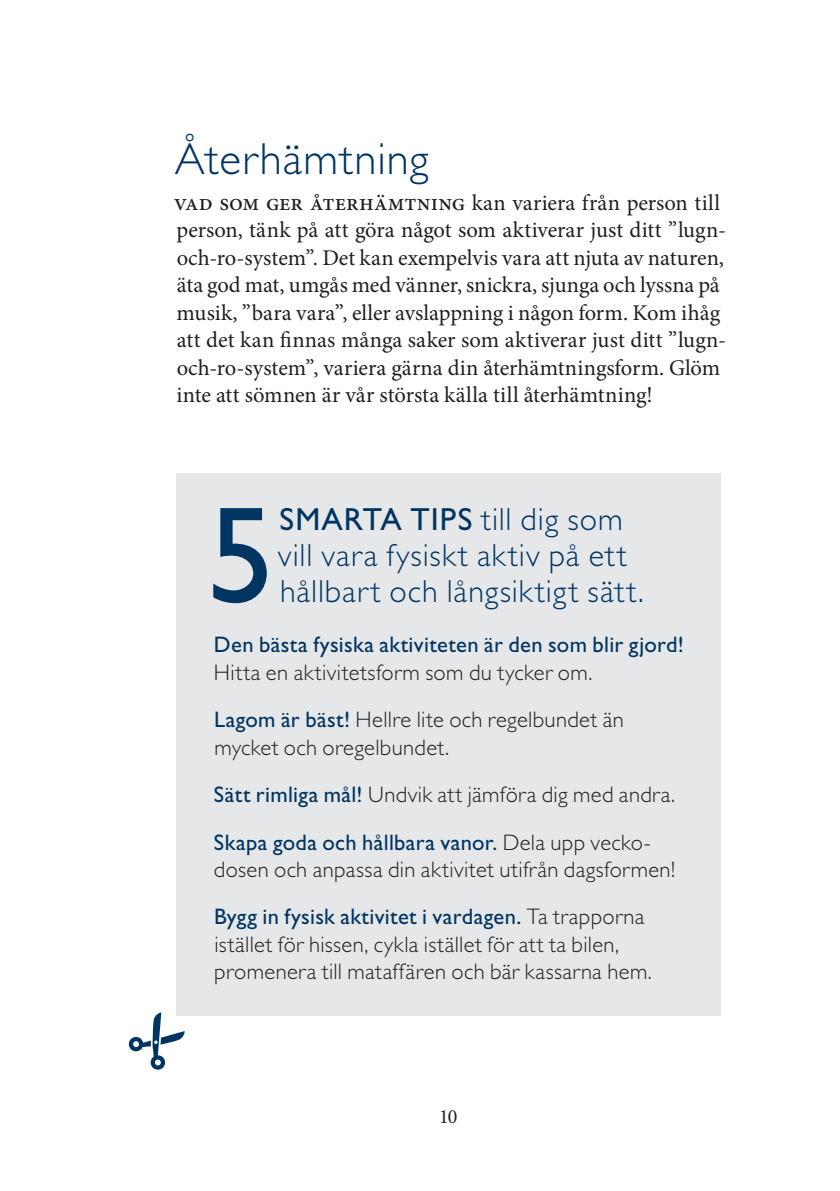
<style>
.page{position:relative;width:840px;height:1191px;background:#fff}
.page>*{position:absolute;margin:0;border:0;box-sizing:border-box;transform-origin:0 0}
.rubrik_3_tips{font:137.6px "Gill Sans Std";color:#003562}
.rubrik_2_ny{font:300 45px "Gill Sans Std";letter-spacing:.02em;color:#003562}
.rubrik_3_tips-2{font:300 32px/36px "Gill Sans Std";letter-spacing:.035em;color:#003562}
.bröd{font:22.4px/27.6px "Minion Pro";color:#231f20}
.lista{font:300 22.4px/27.6px "Gill Sans Std";letter-spacing:.015em;color:#231f20}
.lista-2{font:22.4px/27.4px "Gill Sans Std";letter-spacing:.015em;color:#003562}
.t1{font:20px "Minion Pro";color:#231f20}
.s1{font-weight:500;font-size:23.6px}
.s2{font-weight:400}
.s3{font-weight:300;color:#231f20}
.s4{font-weight:400;color:#003562}
</style>
<div class="page">
<div style="left:176px;top:473px;width:544px;height:542px;background:#e6e7e9"></div>
<svg style="left:129px;top:1012px;width:55px;height:58px"></svg>
<p class="rubrik_2_ny" style="left:175px;top:134px;width:255px">Återhämtning</p>
<p class="bröd" style="left:174px;top:189px;width:553px"><span class="s1">Vad som ger återhämtning</span> kan variera från person till person, tänk på att göra något som aktiverar just ditt ”lugn&shy;och-ro-system”. Det kan exempelvis vara att njuta av naturen, äta god mat, umgås med vänner, snickra, sjunga och lyssna på musik, ”bara vara”, eller avslappning i någon form. Kom ihåg att det kan finnas många saker som aktiverar just ditt ”lugn&shy;och-ro-system”, variera gärna din återhämtningsform. Glöm inte att sömnen är vår största källa till återhämtning!</p>
<p class="rubrik_3_tips" style="left:206px;top:476px;width:70px">5</p>
<p class="rubrik_3_tips-2" style="left:278px;top:501px;width:367px"><span class="s2">SMARTA TIPS</span> till dig som vill vara fysiskt aktiv på ett hållbart och långsiktigt sätt.</p>
<p class="lista-2" style="left:214px;top:631px;width:471px">Den bästa fysiska aktiviteten är den som blir gjord!<br><span class="s3">Hitta en aktivitetsform som du tycker om.</span></p>
<p class="lista" style="left:214px;top:706px;width:411px"><span class="s4">Lagom är bäst!</span> Hellre lite och regelbundet än mycket och oregelbundet.</p>
<p class="lista" style="left:214px;top:781px;width:462px"><span class="s4">Sätt rimliga mål!</span> Undvik att jämföra dig med andra.</p>
<p class="lista" style="left:214px;top:828px;width:462px"><span class="s4">Skapa goda och hållbara vanor.</span> Dela upp vecko&shy;dosen och anpassa din aktivitet utifrån dagsformen!</p>
<p class="lista" style="left:214px;top:903px;width:439px"><span class="s4">Bygg in fysisk aktivitet i vardagen</span><span class="s2">.</span> Ta trapporna istället för hissen, cykla istället för att ta bilen, promenera till mataffären och bär kassarna hem.</p>
<p class="t1" style="left:439px;top:1103px;width:20px">10</p>
</div>
